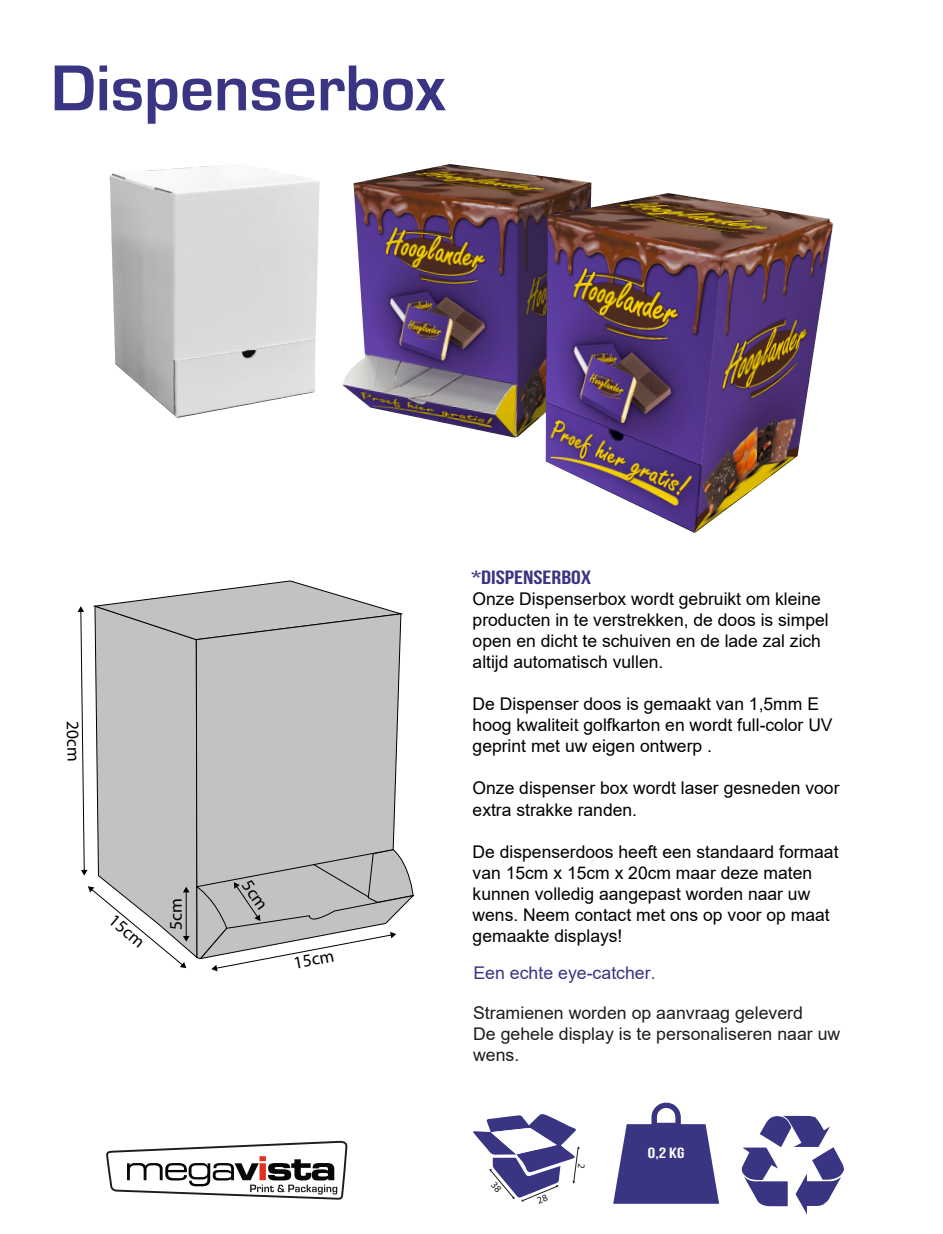
<style>
.page{position:relative;width:943px;height:1234px;background:#fff}
.page>*{position:absolute;margin:0;border:0;box-sizing:border-box;transform-origin:0 0}
.t1{font:700 67.12px "Eurostile";color:#393582}
.t2{font:19.25px "Bebas Neue";color:#393582;scale:1.27 1}
.t3{font:17.75px "Myriad Pro";color:#000}
.t4{font:17.5px/21px "Arial";color:#000}
.t5{font:17.5px/21px "Arial";color:#1e1d1b}
.t6{font:17.5px "Arial";color:#393582}
.t7{font:14.88px "Bebas Neue";color:#fff;scale:1.27 1}
</style>
<div class="page">
<svg style="left:106px;top:1140px;width:241px;height:59px"></svg>
<svg style="left:613px;top:1102px;width:106px;height:101px"></svg>
<svg style="left:741px;top:1115px;width:103px;height:99px"></svg>
<img style="left:343px;top:164px;width:244px;height:274px">
<img style="left:407px;top:398px;width:19px;height:10px">
<svg style="left:517px;top:182px;width:74px;height:255px;background:#4e3a48"></svg>
<img style="left:545px;top:193px;width:288px;height:340px">
<img style="left:110px;top:165px;width:209px;height:253px">
<svg style="left:473px;top:1114px;width:107px;height:88px"></svg>
<svg style="left:78px;top:580px;width:337px;height:391px"></svg>
<h1 class="t1" style="left:51px;top:52px;width:396px">Dispenserbox</h1>
<p class="t3" style="left:84px;top:720px;width:42px;rotate:89deg">20cm</p>
<p class="t3" style="left:118px;top:909px;width:42px;rotate:40deg">15cm</p>
<p class="t3" style="left:165px;top:930px;width:33px;rotate:-90deg">5cm</p>
<p class="t3" style="left:292px;top:951px;width:42px;rotate:-10deg">15cm</p>
<p class="t2" style="left:471px;top:567px;width:96px">*DISPENSERBOX</p>
<p class="t4" style="left:472px;top:588px;width:357px">Onze Dispenserbox wordt gebruikt om kleine producten in te verstrekken, de doos is simpel open en dicht te schuiven en de lade zal zich altijd automatisch vullen.</p>
<p class="t4" style="left:472px;top:693px;width:361px">De Dispenser doos is gemaakt van 1,5mm E hoog kwaliteit golfkarton en wordt full-color UV geprint met uw eigen ontwerp .</p>
<p class="t4" style="left:472px;top:777px;width:368px">Onze dispenser box wordt laser gesneden voor extra strakke randen.</p>
<p class="t4" style="left:472px;top:840px;width:367px">De dispenserdoos heeft een standaard formaat van 15cm x 15cm x 20cm maar deze maten kunnen volledig aangepast worden naar uw wens. Neem contact met ons op voor op maat gemaakte displays!</p>
<p class="t6" style="left:473px;top:961px;width:184px">Een echte eye-catcher.</p>
<p class="t5" style="left:473px;top:1001px;width:369px">Stramienen worden op aanvraag geleverd<br>De gehele display is te personaliseren naar uw wens.</p>
<p class="t7" style="left:648px;top:1144px;width:30px">0,2 KG</p>
</div>
